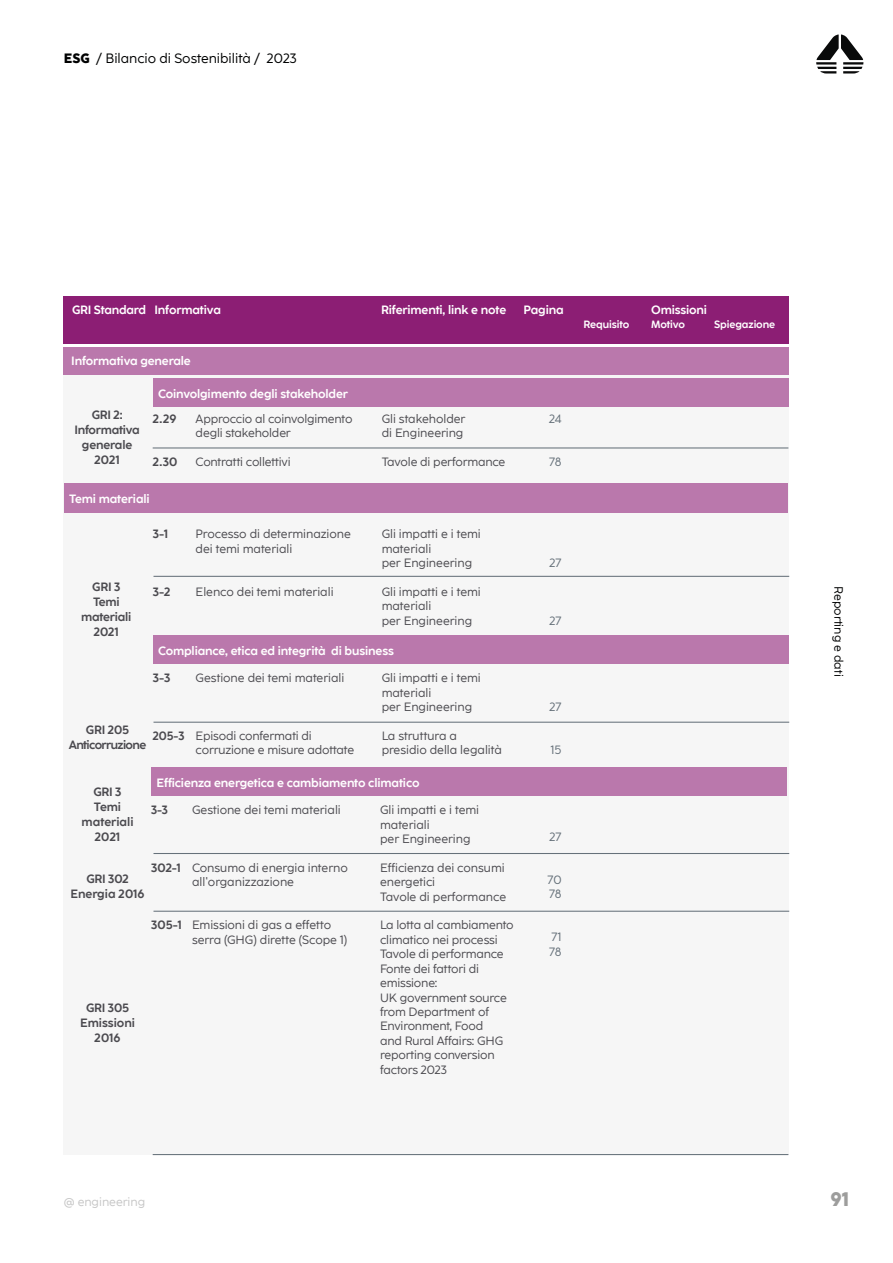
<style>
.page{position:relative;width:893px;height:1263px;background:#fff}
.page>*{position:absolute;margin:0;border:0;box-sizing:border-box;transform-origin:0 0}
.t1{font:800 19.5px "Coco Eng";color:#9d9d9c}
.t2{font:13.5px "Coco Eng";color:#010202}
.t3{font:12px/14.4px "Coco Eng";letter-spacing:-.01em;color:#4b4a4f}
.t4{font:700 12px "Coco Eng";letter-spacing:-.01em;color:#fff}
.t5{font:700 12px/15px "Coco Eng";letter-spacing:-.015em;color:#4b4a4f;text-align:center}
.t6{font:12px/14.4px "Coco Eng";color:#66717a}
.t7{font:700 12px/15px "Coco Eng";letter-spacing:-.05em;color:#4b4a4f;text-align:center}
.t8{font:12px "Coco Eng";color:#010202}
.t9{font:12px "Coco Eng";color:#c6c6c6}
.t10{font:700 10.5px "Coco Eng";letter-spacing:-.01em;color:#fff}
.s1{font-weight:800}
</style>
<div class="page">
<svg style="left:816px;top:34px;width:47px;height:40px"></svg>
<div style="left:63px;top:373px;width:725px;height:782px;background:#f6f6f6"></div>
<div style="left:63px;top:347px;width:725px;height:27px;background:#ba78ac"></div>
<div style="left:63px;top:296px;width:725px;height:47px;background:#8c1e74"></div>
<hr style="left:153px;top:447px;width:635px;height:1px;background:#66717a">
<hr style="left:153px;top:576px;width:636px;height:1px;background:#66717a">
<hr style="left:153px;top:722px;width:636px;height:1px;background:#66717a">
<hr style="left:153px;top:853px;width:636px;height:1px;background:#66717a">
<hr style="left:153px;top:911px;width:636px;height:1px;background:#66717a">
<hr style="left:153px;top:1154px;width:635px;height:1px;background:#66717a">
<div style="left:153px;top:378px;width:635px;height:28px;background:#ba78ac"></div>
<div style="left:64px;top:483px;width:724px;height:30px;background:#ba78ac"></div>
<div style="left:153px;top:635px;width:635px;height:28px;background:#ba78ac"></div>
<div style="left:151px;top:767px;width:636px;height:28px;background:#ba78ac"></div>
<p class="t2" style="left:64px;top:49px;width:235px"><span class="s1">ESG</span> / Bilancio di Sostenibilità / 2023</p>
<p class="t4" style="left:72px;top:302px;width:150px">GRI Standard Informativa</p>
<p class="t4" style="left:381px;top:302px;width:127px">Riferimenti, link e note</p>
<p class="t4" style="left:524px;top:302px;width:42px">Pagina</p>
<p class="t4" style="left:651px;top:302px;width:57px">Omissioni</p>
<p class="t10" style="left:584px;top:317px;width:47px">Requisito</p>
<p class="t10" style="left:651px;top:317px;width:36px">Motivo</p>
<p class="t10" style="left:714px;top:317px;width:63px">Spiegazione</p>
<p class="t4" style="left:71px;top:353px;width:121px">Informativa generale</p>
<p class="t5" style="left:75px;top:406px;width:67px">GRI 2:<br>Informativa generale<br>2021</p>
<p class="t4" style="left:158px;top:385px;width:191px">Coinvolgimento degli stakeholder</p>
<p class="t5" style="left:153px;top:410px;width:25px">2.29</p>
<p class="t5" style="left:153px;top:454px;width:26px">2.30</p>
<p class="t3" style="left:196px;top:411px;width:158px">Approccio al coinvolgimento degli stakeholder</p>
<p class="t3" style="left:196px;top:454px;width:97px">Contratti collettivi</p>
<p class="t4" style="left:69px;top:491px;width:82px">Temi materiali</p>
<p class="t5" style="left:81px;top:578px;width:52px">GRI 3<br>Temi materiali<br>2021</p>
<p class="t5" style="left:153px;top:526px;width:17px">3-1</p>
<p class="t5" style="left:153px;top:583px;width:19px">3-2</p>
<p class="t3" style="left:196px;top:526px;width:157px">Processo di determinazione dei temi materiali</p>
<p class="t3" style="left:196px;top:584px;width:139px">Elenco dei temi materiali</p>
<p class="t3" style="left:382px;top:411px;width:85px">Gli stakeholder di Engineering</p>
<p class="t3" style="left:382px;top:454px;width:125px">Tavole di performance</p>
<p class="t3" style="left:382px;top:526px;width:101px">Gli impatti e i temi materiali<br>per Engineering</p>
<p class="t3" style="left:382px;top:584px;width:101px">Gli impatti e i temi materiali<br>per Engineering</p>
<p class="t4" style="left:158px;top:642px;width:237px">Compliance, etica ed integrità di business</p>
<p class="t5" style="left:153px;top:670px;width:19px">3-3</p>
<p class="t3" style="left:196px;top:670px;width:150px">Gestione dei temi materiali</p>
<p class="t7" style="left:69px;top:722px;width:79px">GRI 205<br>Anticorruzione</p>
<p class="t5" style="left:153px;top:727px;width:33px">205-3</p>
<p class="t3" style="left:196px;top:728px;width:160px">Episodi confermati di corruzione e misure adottate</p>
<p class="t3" style="left:382px;top:670px;width:101px">Gli impatti e i temi materiali<br>per Engineering</p>
<p class="t3" style="left:382px;top:728px;width:122px">La struttura a presidio della legalità</p>
<p class="t4" style="left:157px;top:775px;width:264px">Efficienza energetica e cambiamento climatico</p>
<p class="t5" style="left:82px;top:784px;width:53px">GRI 3<br>Temi materiali<br>2021</p>
<p class="t5" style="left:71px;top:870px;width:76px">GRI 302<br>Energia 2016</p>
<p class="t3" style="left:192px;top:802px;width:150px">Gestione dei temi materiali</p>
<p class="t3" style="left:380px;top:802px;width:101px">Gli impatti e i temi materiali<br>per Engineering</p>
<p class="t3" style="left:380px;top:860px;width:128px">Efficienza dei consumi energetici<br>Tavole di performance</p>
<p class="t3" style="left:380px;top:918px;width:135px">La lotta al cambiamento climatico nei processi<br>Tavole di performance<br>Fonte dei fattori di emissione:<br>UK government source from Department of<br>Environment, Food<br>and Rural Affairs: GHG reporting conversion factors 2023</p>
<p class="t5" style="left:151px;top:802px;width:19px">3-3</p>
<p class="t3" style="left:192px;top:860px;width:157px">Consumo di energia interno all'organizzazione</p>
<p class="t3" style="left:192px;top:918px;width:157px">Emissioni di gas a effetto serra (GHG) dirette (Scope 1)</p>
<p class="t5" style="left:151px;top:859px;width:31px">302-1</p>
<p class="t5" style="left:151px;top:917px;width:32px">305-1</p>
<p class="t5" style="left:80px;top:999px;width:56px">GRI 305<br>Emissioni<br>2016</p>
<p class="t6" style="left:549px;top:411px;width:14px">24</p>
<p class="t6" style="left:549px;top:454px;width:14px">78</p>
<p class="t6" style="left:549px;top:555px;width:14px">27</p>
<p class="t6" style="left:549px;top:613px;width:14px">27</p>
<p class="t6" style="left:549px;top:699px;width:14px">27</p>
<p class="t6" style="left:551px;top:742px;width:12px">15</p>
<p class="t6" style="left:549px;top:829px;width:14px">27</p>
<p class="t6" style="left:547px;top:872px;width:16px">70<br>78</p>
<p class="t6" style="left:549px;top:929px;width:14px">71<br>78</p>
<p class="t9" style="left:64px;top:1194px;width:83px">@ engineering</p>
<p class="t8" style="left:846px;top:586px;width:92px;rotate:90deg">Reporting e dati</p>
<h1 class="t1" style="left:830px;top:1185px;width:20px">91</h1>
</div>
